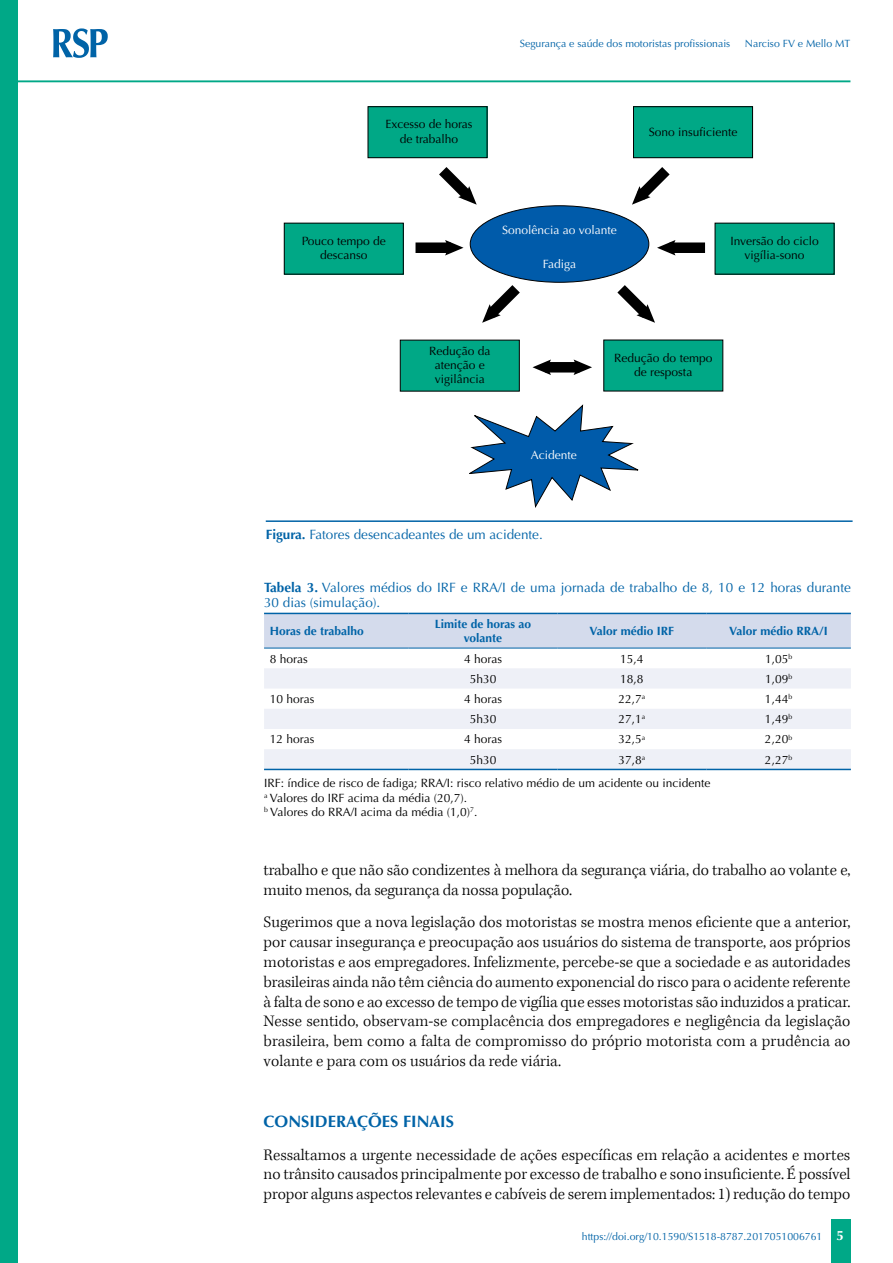
<style>
.page{position:relative;width:893px;height:1263px;background:#fff}
.page>*{position:absolute;margin:0;border:0;box-sizing:border-box;transform-origin:0 0}
.t1{font:300 16.5px/19.8px "Kepler Std";letter-spacing:-.005em;color:#000;text-align:justify}
.t2{font:700 16.5px "Optima";color:#0063a7}
.t3{font:13.5px/14.2px "Optima";color:#0063a7}
.t4{font:700 13.5px "Optima";color:#fff}
.t5{font:12px/14.4px "Optima";color:#000;text-align:center}
.t6{font:700 12px/14.4px "Optima";color:#0063a7;text-align:center}
.t7{font:12px "Optima";color:#fff}
.t8{font:10.5px "Optima";color:#0063a7}
.s1{font-weight:700}
</style>
<div class="page">
<div style="left:831px;top:1220px;width:20px;height:43px;background:#00a887"></div>
<div style="left:0;top:0;width:18px;height:1263px;background:#00a887"></div>
<svg style="left:53px;top:28px;width:55px;height:30px"></svg>
<hr style="left:18px;top:80px;width:832px;height:2px;background:#00a887">
<div style="left:264px;top:614px;width:587px;height:34px;background:#d4dbec"></div>
<svg style="left:264px;top:668px;width:587px;height:101px;fill:#eef0f7"></svg>
<hr style="left:264px;top:613px;width:145px;height:1px;background:#0063a7">
<hr style="left:409px;top:613px;width:148px;height:1px;background:#0063a7">
<hr style="left:557px;top:613px;width:149px;height:1px;background:#0063a7">
<hr style="left:706px;top:613px;width:145px;height:1px;background:#0063a7">
<hr style="left:264px;top:648px;width:145px;height:1px;background:#0063a7">
<hr style="left:409px;top:648px;width:148px;height:1px;background:#0063a7">
<hr style="left:557px;top:648px;width:149px;height:1px;background:#0063a7">
<hr style="left:706px;top:648px;width:145px;height:1px;background:#0063a7">
<hr style="left:264px;top:769px;width:145px;height:1px;background:#0063a7">
<hr style="left:409px;top:769px;width:148px;height:1px;background:#0063a7">
<hr style="left:557px;top:769px;width:149px;height:1px;background:#0063a7">
<hr style="left:706px;top:769px;width:145px;height:1px;background:#0063a7">
<hr style="left:266px;top:520px;width:587px;height:2px;background:#0063a7">
<svg style="left:469px;top:404px;width:170px;height:104px"></svg>
<div style="left:470px;top:206px;width:179px;height:76px;background:#005baa;border-radius:50%"></div>
<div style="left:368px;top:107px;width:119px;height:51px;background:#00a886"></div>
<div style="left:368px;top:106px;width:119px;height:52px;border:1px solid #000"></div>
<div style="left:633px;top:107px;width:120px;height:51px;background:#00a886"></div>
<div style="left:633px;top:106px;width:120px;height:52px;border:1px solid #000"></div>
<div style="left:715px;top:223px;width:119px;height:51px;background:#00a886"></div>
<div style="left:284px;top:223px;width:119px;height:51px;background:#00a886"></div>
<div style="left:284px;top:223px;width:120px;height:51px;border:1px solid #000"></div>
<div style="left:603px;top:340px;width:120px;height:51px;background:#00a886"></div>
<div style="left:400px;top:340px;width:120px;height:51px;background:#00a886;border:1px solid #000"></div>
<div style="left:415px;top:242px;width:36px;height:11px;background:#000"></div>
<svg style="left:445px;top:240px;width:18px;height:15px"></svg>
<svg style="left:428px;top:156px;width:55px;height:49px"></svg>
<svg style="left:632px;top:156px;width:49px;height:49px"></svg>
<div style="left:670px;top:242px;width:35px;height:11px;background:#000"></div>
<svg style="left:657px;top:240px;width:18px;height:15px"></svg>
<svg style="left:606px;top:274px;width:49px;height:49px"></svg>
<svg style="left:482px;top:274px;width:49px;height:49px"></svg>
<div style="left:545px;top:362px;width:34px;height:10px;background:#000"></div>
<svg style="left:532px;top:359px;width:19px;height:16px"></svg>
<svg style="left:574px;top:359px;width:18px;height:16px"></svg>
<p class="t5" style="left:385px;top:117px;width:89px">Excesso de horas de trabalho</p>
<p class="t8" style="left:520px;top:37px;width:212px">Segurança e saúde dos motoristas profissionais</p>
<p class="t8" style="left:745px;top:37px;width:107px">Narciso FV e Mello MT</p>
<p class="t5" style="left:649px;top:125px;width:90px">Sono insuficiente</p>
<p class="t5" style="left:302px;top:234px;width:86px">Pouco tempo de descanso</p>
<p class="t7" style="left:502px;top:223px;width:116px">Sonolência ao volante</p>
<p class="t7" style="left:543px;top:256px;width:35px">Fadiga</p>
<p class="t5" style="left:730px;top:234px;width:90px">Inversão do ciclo vigília-sono</p>
<p class="t5" style="left:429px;top:344px;width:63px">Redução da atenção e vigilância</p>
<p class="t7" style="left:531px;top:448px;width:48px">Acidente</p>
<p class="t5" style="left:614px;top:351px;width:100px">Redução do tempo de resposta</p>
<p class="t3" style="left:266px;top:527px;width:279px"><span class="s1">Figura.</span> Fatores desencadeantes de um acidente.</p>
<p class="t3" style="left:264px;top:581px;width:588px"><span class="s1">Tabela 3.</span> Valores médios do IRF e RRA/I de uma jornada de trabalho de 8, 10 e 12 horas durante<br>30 dias (simulação).</p>
<p class="t6" style="left:270px;top:624px;width:95px">Horas de trabalho</p>
<p class="t6" style="left:435px;top:617px;width:98px">Limite de horas ao volante</p>
<p class="t6" style="left:590px;top:624px;width:86px">Valor médio IRF</p>
<p class="t6" style="left:729px;top:624px;width:100px">Valor médio RRA/I</p>
<p class="t5" style="left:270px;top:651px;width:39px">8 horas</p>
<p class="t5" style="left:464px;top:651px;width:39px">4 horas</p>
<p class="t5" style="left:620px;top:651px;width:25px">15,4</p>
<p class="t5" style="left:765px;top:651px;width:29px">1,05<sup>b</sup></p>
<p class="t5" style="left:470px;top:672px;width:28px">5h30</p>
<p class="t5" style="left:620px;top:672px;width:25px">18,8</p>
<p class="t5" style="left:765px;top:672px;width:29px">1,09<sup>b</sup></p>
<p class="t5" style="left:270px;top:692px;width:46px">10 horas</p>
<p class="t5" style="left:464px;top:692px;width:39px">4 horas</p>
<p class="t5" style="left:618px;top:692px;width:28px">22,7<sup>a</sup></p>
<p class="t5" style="left:765px;top:692px;width:29px">1,44<sup>b</sup></p>
<p class="t5" style="left:470px;top:712px;width:28px">5h30</p>
<p class="t5" style="left:618px;top:712px;width:28px">27,1<sup>a</sup></p>
<p class="t5" style="left:765px;top:712px;width:29px">1,49<sup>b</sup></p>
<p class="t5" style="left:270px;top:732px;width:46px">12 horas</p>
<p class="t5" style="left:464px;top:732px;width:39px">4 horas</p>
<p class="t5" style="left:618px;top:732px;width:28px">32,5<sup>a</sup></p>
<p class="t5" style="left:765px;top:732px;width:29px">2,20<sup>b</sup></p>
<p class="t5" style="left:470px;top:753px;width:28px">5h30</p>
<p class="t5" style="left:618px;top:753px;width:28px">37,8<sup>a</sup></p>
<p class="t5" style="left:765px;top:753px;width:29px">2,27<sup>b</sup></p>
<p class="t5" style="left:264px;top:776px;width:448px;text-align:left">IRF: índice de risco de fadiga; RRA/I: risco relativo médio de um acidente ou incidente <sup>a</sup> Valores do IRF acima da média (20,7).<br><sup>b</sup> Valores do RRA/I acima da média (1,0)<sup>7</sup>.</p>
<p class="t1" style="left:264px;top:860px;width:588px">trabalho e que não são condizentes à melhora da segurança viária, do trabalho ao volante e, muito menos, da segurança da nossa população.</p>
<p class="t1" style="left:264px;top:913px;width:588px">Sugerimos que a nova legislação dos motoristas se mostra menos eficiente que a anterior, por causar insegurança e preocupação aos usuários do sistema de transporte, aos próprios motoristas e aos empregadores. Infelizmente, percebe-se que a sociedade e as autoridades brasileiras ainda não têm ciência do aumento exponencial do risco para o acidente referente à falta de sono e ao excesso de tempo de vigília que esses motoristas são induzidos a praticar.<br>Nesse sentido, observam-se complacência dos empregadores e negligência da legislação brasileira, bem como a falta de compromisso do próprio motorista com a prudência ao volante e para com os usuários da rede viária.</p>
<p class="t2" style="left:264px;top:1112px;width:192px">CONSIDERAÇÕES FINAIS</p>
<p class="t1" style="left:264px;top:1145px;width:588px">Ressaltamos a urgente necessidade de ações específicas em relação a acidentes e mortes no trânsito causados principalmente por excesso de trabalho e sono insuficiente. É possível propor alguns aspectos relevantes e cabíveis de serem implementados: 1) redução do tempo</p>
<p class="t8" style="left:582px;top:1230px;width:242px">https://doi.org/10.1590/S1518-8787.2017051006761</p>
<p class="t4" style="left:836px;top:1227px;width:9px">5</p>
</div>
